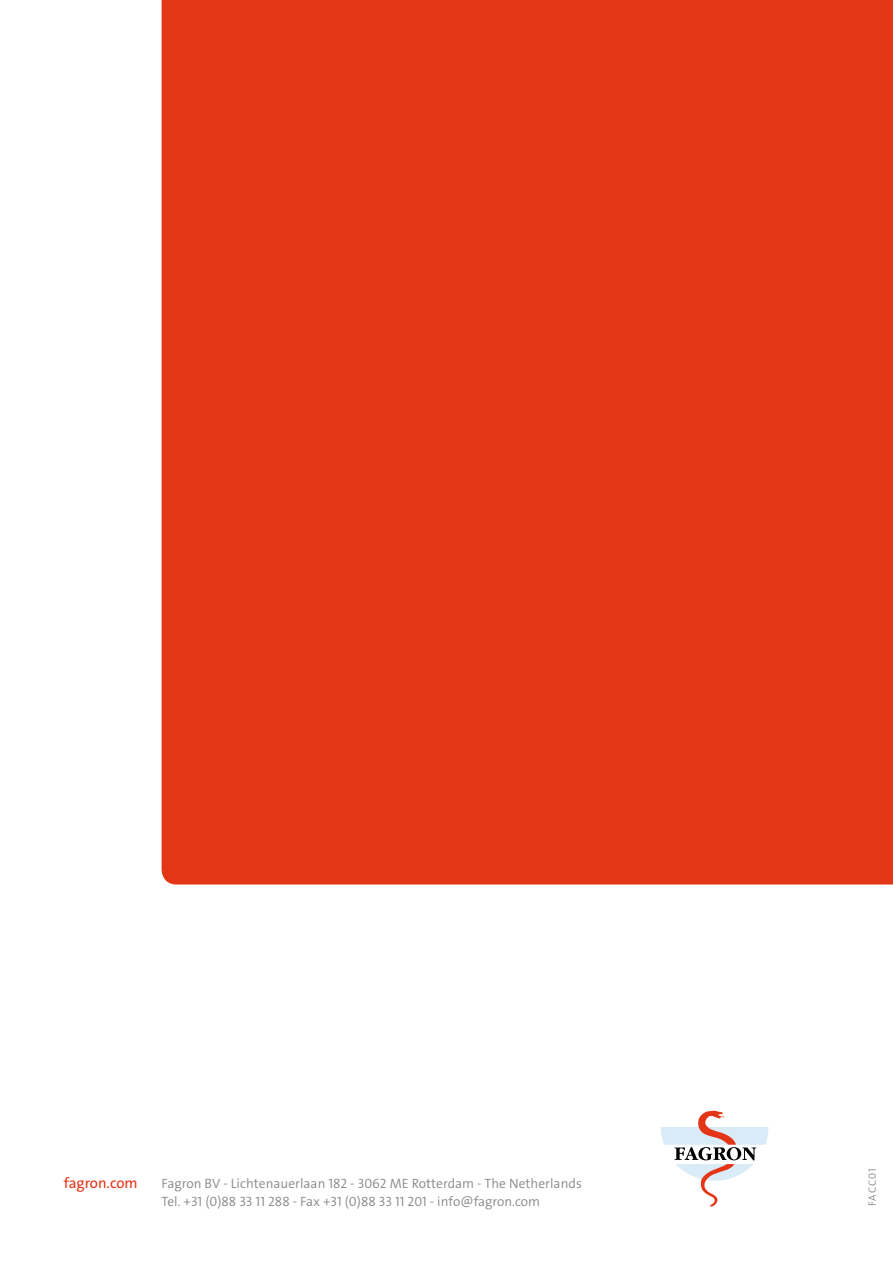
<style>
.page{position:relative;width:893px;height:1263px;background:#fff}
.page>*{position:absolute;margin:0;border:0;box-sizing:border-box;transform-origin:0 0}
.t1{font:15px "The Sans LP5 Plain";letter-spacing:.005em;color:#e53517}
.t2{font:13.5px/18px "The Sans LP4 Se Lig";letter-spacing:.005em;color:#87888a}
.t3{font:10.5px "The Sans LP4 Se Lig";letter-spacing:.085em;color:#87888a}
</style>
<div class="page">
<div style="left:162px;top:0;width:731px;height:884px;background:#e53517"></div>
<svg style="left:661px;top:1110px;width:107px;height:97px"></svg>
<p class="t1" style="left:64px;top:1173px;width:76px">fagron.com</p>
<p class="t2" style="left:162px;top:1175px;width:422px">Fagron BV - Lichtenauerlaan 182 - 3062 ME Rotterdam - The Netherlands<br>Tel. +31 (0)88 33 11 288 - Fax +31 (0)88 33 11 201 - info@fagron.com</p>
<p class="t3" style="left:866px;top:1206px;width:39px;rotate:-90deg">FACC01</p>
</div>
